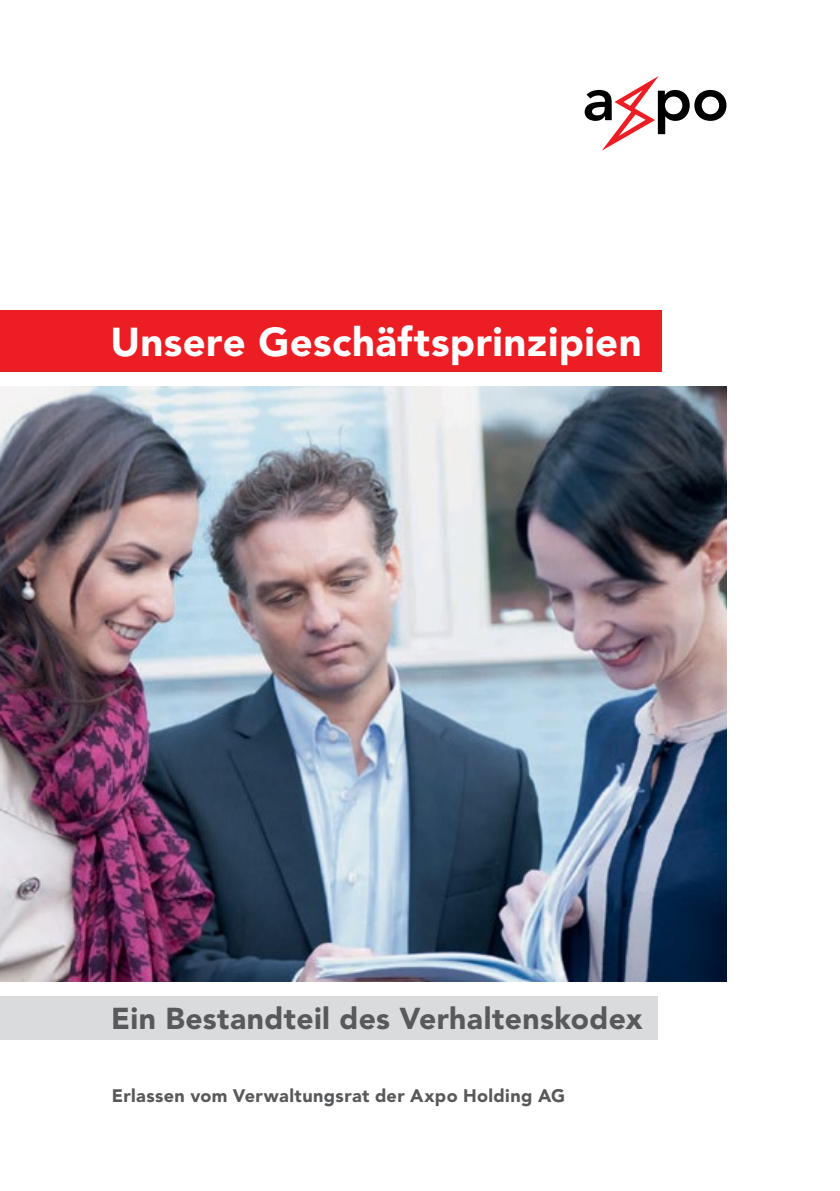
<style>
.page{position:relative;width:840px;height:1191px;background:#fff}
.page>*{position:absolute;margin:0;border:0;box-sizing:border-box;transform-origin:0 0}
.t1{font:900 40px "Avenir LT Pro";letter-spacing:.01em;color:#fff}
.t2{font:900 30px "Avenir LT Pro";letter-spacing:.015em;color:#58595b}
.t3{font:900 18px "Avenir LT Pro";letter-spacing:.02em;color:#58595b}
</style>
<div class="page">
<div style="left:0;top:310px;width:661px;height:62px;background:#ed1d24"></div>
<div style="left:0;top:996px;width:657px;height:43px;background:#dadbdc"></div>
<img style="left:0;top:386px;width:726px;height:596px">
<svg style="left:584px;top:76px;width:142px;height:75px"></svg>
<h1 class="t1" style="left:110px;top:318px;width:532px">Unsere Geschäftsprinzipien</h1>
<h2 class="t2" style="left:111px;top:1000px;width:532px">Ein Bestandteil des Verhaltenskodex</h2>
<p class="t3" style="left:112px;top:1084px;width:454px">Erlassen vom Verwaltungsrat der Axpo Holding AG</p>
</div>
